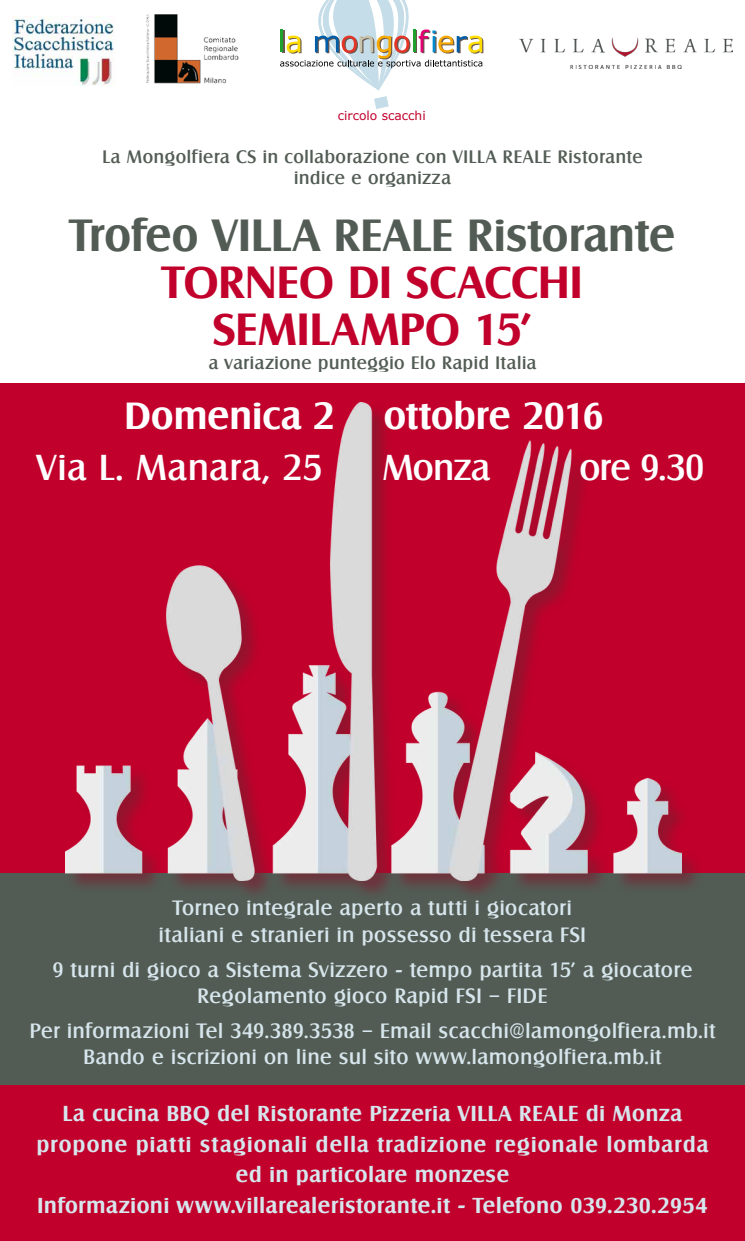
<style>
.page{position:relative;width:745px;height:1241px;background:#fff}
.page>*{position:absolute;margin:0;border:0;box-sizing:border-box;transform-origin:0 0}
.t1{font:600 43.75px/47.2px "Salzburg";letter-spacing:.015em;color:#c1002b;text-align:center}
.t2{font:600 43.75px "Salzburg";letter-spacing:.02em;color:#525c54}
.t3{font:600 36.75px "Salzburg";letter-spacing:.01em;color:#fff}
.t4{font:500 35px "Salzburg";letter-spacing:.025em;color:#fff}
.t5{font:600 21px/30.6px "Salzburg";letter-spacing:.045em;color:#d7e6ed;text-align:center}
.t6{font:500 20.12px/26.2px "Salzburg";letter-spacing:.035em;color:#d7e6ed;text-align:center}
.t7{font:500 17.5px/21px "Salzburg";letter-spacing:.04em;color:#525c54;text-align:center}
.t8{font:12.25px "Verdana";color:#c1002b}
</style>
<div class="page">
<div style="left:0;top:383px;width:744px;height:525px;background:#c1002b"></div>
<div style="left:0;top:873px;width:744px;height:367px;background:#525c54"></div>
<img style="left:146px;top:14px;width:93px;height:70px">
<svg style="left:374px;top:97px;width:14px;height:11px"></svg>
<svg style="left:280px;top:0;width:203px;height:90px"></svg>
<img style="left:519px;top:38px;width:213px;height:31px">
<img style="left:12px;top:16px;width:102px;height:69px">
<div style="left:0;top:1085px;width:744px;height:155px;background:#c1002b"></div>
<div style="left:65px;top:402px;width:638px;height:499px;background:#7c1d2f;opacity:.65"></div>
<img style="left:65px;top:402px;width:616px;height:478px">
<p class="t8" style="left:337px;top:107px;width:89px">circolo scacchi</p>
<p class="t7" style="left:102px;top:146px;width:541px">La Mongolfiera CS in collaborazione con VILLA REALE Ristorante indice e organizza</p>
<h1 class="t2" style="left:70px;top:208px;width:606px">Trofeo VILLA REALE Ristorante</h1>
<h1 class="t1" style="left:162px;top:258px;width:421px">TORNEO DI SCACCHI<br>SEMILAMPO 15’</h1>
<p class="t7" style="left:208px;top:352px;width:329px">a variazione punteggio Elo Rapid Italia</p>
<h2 class="t3" style="left:125px;top:393px;width:211px">Domenica 2</h2>
<h2 class="t3" style="left:383px;top:393px;width:221px">ottobre 2016</h2>
<h3 class="t4" style="left:37px;top:446px;width:286px">Via L. Manara, 25</h3>
<h3 class="t4" style="left:382px;top:446px;width:108px">Monza</h3>
<h3 class="t4" style="left:579px;top:446px;width:126px">ore 9.30</h3>
<p class="t6" style="left:159px;top:894px;width:428px">Torneo integrale aperto a tutti i giocatori italiani e stranieri in possesso di tessera FSI</p>
<p class="t6" style="left:53px;top:955px;width:640px">9 turni di gioco a Sistema Svizzero - tempo partita 15’ a giocatore<br>Regolamento gioco Rapid FSI – FIDE</p>
<p class="t6" style="left:30px;top:1017px;width:686px">Per informazioni Tel 349.389.3538 – Email scacchi@lamongolfiera.mb.it<br>Bando e iscrizioni on line sul sito www.lamongolfiera.mb.it</p>
<p class="t5" style="left:37px;top:1097px;width:672px">La cucina BBQ del Ristorante Pizzeria VILLA REALE di Monza propone piatti stagionali della tradizione regionale lombarda ed in particolare monzese<br>Informazioni www.villarealeristorante.it - Telefono 039.230.2954</p>
</div>
